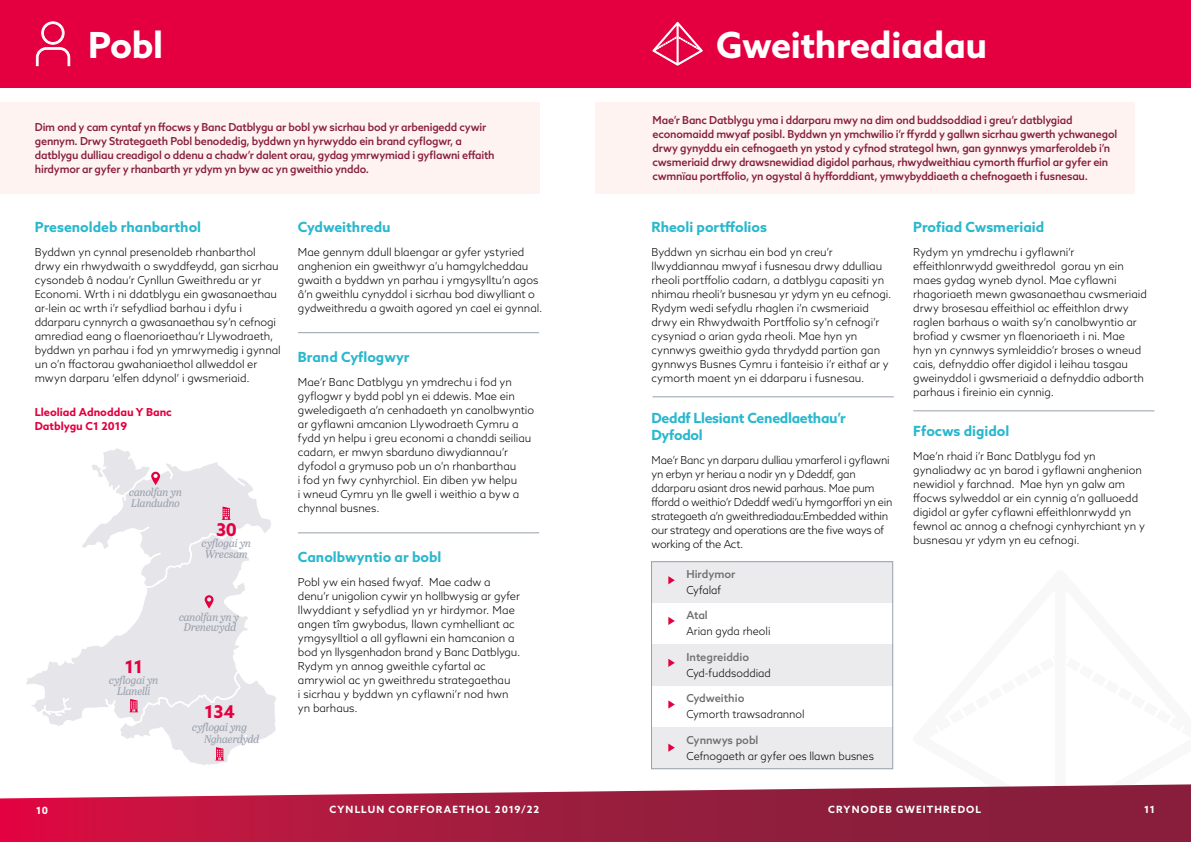
<style>
.page{position:relative;width:1191px;height:842px;background:#fff}
.page>*{position:absolute;margin:0;border:0;box-sizing:border-box;transform-origin:0 0}
.t1{font:700 36px "Azo Sans";letter-spacing:-.01em;color:#fff}
.t2{font:700 17.6px "Azo Sans";letter-spacing:-.01em;color:#e40040}
.t3{font:700 14px "Azo Sans";color:#29b8ce}
.t4{font:700 14px/16.8px "Azo Sans";letter-spacing:-.02em;color:#29b8ce}
.t5{font:300 11px/14px "Azo Sans";letter-spacing:-.005em;color:#000}
.t6{font:500 11px/14px "Azo Sans";letter-spacing:-.02em;color:#871e3c}
.t7{font:300 11px/14px "Azo Sans";letter-spacing:-.025em;color:#000}
.t8{font:italic 11px "Abril Titling";letter-spacing:-.015em;color:#989fac}
.t9{font:500 11px "Azo Sans";color:#706f6f}
.t10{font:700 11px/13.2px "Azo Sans";color:#e40040}
.t11{font:700 10px "Azo Sans";letter-spacing:.115em;color:#fff}
</style>
<div class="page">
<svg style="left:0;top:784px;width:1191px;height:58px;background:#ac3756"></svg>
<div style="left:0;top:102px;width:539px;height:92px;background:#fef3f1"></div>
<div style="left:595px;top:102px;width:540px;height:92px;background:#fef3f1"></div>
<div style="left:0;top:0;width:1191px;height:88px;background:#e40040"></div>
<svg style="left:36px;top:21px;width:34px;height:45px"></svg>
<hr style="left:652px;top:397px;width:241px;height:1px;background:#989fac">
<hr style="left:913px;top:411px;width:241px;height:1px;background:#989fac">
<hr style="left:298px;top:332px;width:241px;height:1px;background:#989fac">
<hr style="left:298px;top:533px;width:241px;height:1px;background:#989fac">
<svg style="left:652px;top:21px;width:51px;height:45px"></svg>
<svg style="left:26px;top:587px;width:222px;height:139px"></svg>
<svg style="left:205px;top:595px;width:8px;height:14px"></svg>
<svg style="left:119px;top:672px;width:157px;height:93px"></svg>
<svg style="left:82px;top:448px;width:189px;height:139px"></svg>
<div style="left:651px;top:562px;width:241px;height:41px;background:#ebebee"></div>
<div style="left:651px;top:645px;width:241px;height:41px;background:#ebebee"></div>
<div style="left:651px;top:727px;width:241px;height:42px;background:#ebebee"></div>
<svg style="left:668px;top:576px;width:7px;height:8px"></svg>
<svg style="left:668px;top:659px;width:7px;height:8px"></svg>
<svg style="left:668px;top:617px;width:7px;height:8px"></svg>
<svg style="left:668px;top:700px;width:7px;height:9px"></svg>
<svg style="left:668px;top:743px;width:7px;height:9px"></svg>
<div style="left:651px;top:561px;width:242px;height:208px;border:1px solid #989fac"></div>
<h1 class="t1" style="left:88px;top:21px;width:77px">Pobl</h1>
<h1 class="t1" style="left:716px;top:21px;width:272px">Gweithrediadau</h1>
<p class="t6" style="left:35px;top:120px;width:461px">Dim ond y cam cyntaf yn ffocws y Banc Datblygu ar bobl yw sicrhau bod yr arbenigedd cywir gennym. Drwy Strategaeth Pobl benodedig, byddwn yn hyrwyddo ein brand cyflogwr, a datblygu dulliau creadigol o ddenu a chadw’r dalent orau, gydag ymrwymiad i gyflawni effaith hirdymor ar gyfer y rhanbarth yr ydym yn byw ac yn gweithio ynddo.</p>
<p class="t3" style="left:35px;top:217px;width:168px">Presenoldeb rhanbarthol</p>
<p class="t5" style="left:35px;top:245px;width:247px">Byddwn yn cynnal presenoldeb rhanbarthol drwy ein rhwydwaith o swyddfeydd, gan sicrhau cysondeb â nodau’r Cynllun Gweithredu ar yr Economi. Wrth i ni ddatblygu ein gwasanaethau ar-lein ac wrth i’r sefydliad barhau i dyfu i ddarparu cynnyrch a gwasanaethau sy’n cefnogi amrediad eang o flaenoriaethau’r Llywodraeth, byddwn yn parhau i fod yn ymrwymedig i gynnal un o’n ffactorau gwahaniaethol allweddol er mwyn darparu ‘elfen ddynol’ i gwsmeriaid.</p>
<p class="t10" style="left:35px;top:406px;width:139px">Lleoliad Adnoddau Y Banc<br>Datblygu C1 2019</p>
<p class="t8" style="left:129px;top:484px;width:54px">canolfan yn</p>
<p class="t8" style="left:131px;top:495px;width:50px">Llandudno</p>
<h2 class="t2" style="left:216px;top:518px;width:22px">30</h2>
<p class="t8" style="left:202px;top:535px;width:51px">cyflogai yn</p>
<p class="t8" style="left:205px;top:546px;width:44px">Wrecsam</p>
<h2 class="t2" style="left:125px;top:655px;width:20px">11</h2>
<p class="t8" style="left:109px;top:672px;width:51px">cyflogai yn</p>
<p class="t8" style="left:117px;top:683px;width:35px">Llanelli</p>
<p class="t8" style="left:179px;top:609px;width:62px">canolfan yn y</p>
<p class="t8" style="left:184px;top:619px;width:54px">Drenewydd</p>
<h2 class="t2" style="left:204px;top:700px;width:32px">134</h2>
<p class="t8" style="left:192px;top:719px;width:56px">cyflogai yng</p>
<p class="t8" style="left:204px;top:731px;width:57px">Nghaerdydd</p>
<p class="t3" style="left:298px;top:217px;width:94px">Cydweithredu</p>
<p class="t5" style="left:298px;top:245px;width:246px">Mae gennym ddull blaengar ar gyfer ystyried anghenion ein gweithwyr a’u hamgylcheddau gwaith a byddwn yn parhau i ymgysylltu’n agos â’n gweithlu cynyddol i sicrhau bod diwylliant o gydweithredu a gwaith agored yn cael ei gynnal.</p>
<p class="t3" style="left:298px;top:347px;width:113px">Brand Cyflogwyr</p>
<p class="t5" style="left:298px;top:375px;width:238px">Mae’r Banc Datblygu yn ymdrechu i fod yn gyflogwr y bydd pobl yn ei ddewis. Mae ein gweledigaeth a’n cenhadaeth yn canolbwyntio ar gyflawni amcanion Llywodraeth Cymru a fydd yn helpu i greu economi a chanddi seiliau cadarn, er mwyn sbarduno diwydiannau’r dyfodol a grymuso pob un o’n rhanbarthau<br>i fod yn fwy cynhyrchiol. Ein diben yw helpu<br>i wneud Cymru yn lle gwell i weithio a byw a chynnal busnes.</p>
<p class="t3" style="left:298px;top:548px;width:145px">Canolbwyntio ar bobl</p>
<p class="t5" style="left:298px;top:575px;width:224px">Pobl yw ein hased fwyaf. Mae cadw a denu’r unigolion cywir yn hollbwysig ar gyfer llwyddiant y sefydliad yn yr hirdymor. Mae angen tîm gwybodus, llawn cymhelliant ac ymgysylltiol a all gyflawni ein hamcanion a bod yn llysgenhadon brand y Banc Datblygu.<br>Rydym yn annog gweithle cyfartal ac amrywiol ac yn gweithredu strategaethau<br>i sicrhau y byddwn yn cyflawni’r nod hwn yn barhaus.</p>
<p class="t6" style="left:652px;top:113px;width:466px">Mae’r Banc Datblygu yma i ddarparu mwy na dim ond buddsoddiad i greu’r datblygiad economaidd mwyaf posibl. Byddwn yn ymchwilio i’r ffyrdd y gallwn sicrhau gwerth ychwanegol drwy gynyddu ein cefnogaeth yn ystod y cyfnod strategol hwn, gan gynnwys ymarferoldeb i’n cwsmeriaid drwy drawsnewidiad digidol parhaus, rhwydweithiau cymorth ffurfiol ar gyfer ein cwmnïau portffolio, yn ogystal â hyfforddiant, ymwybyddiaeth a chefnogaeth i fusnesau.</p>
<p class="t3" style="left:651px;top:217px;width:117px">Rheoli portffolios</p>
<p class="t5" style="left:651px;top:245px;width:241px">Byddwn yn sicrhau ein bod yn creu’r llwyddiannau mwyaf i fusnesau drwy ddulliau rheoli portffolio cadarn, a datblygu capasiti yn nhimau rheoli’r busnesau yr ydym yn eu cefnogi.<br>Rydym wedi sefydlu rhaglen i’n cwsmeriaid drwy ein Rhwydwaith Portffolio sy’n cefnogi’r cysyniad o arian gyda rheoli. Mae hyn yn cynnwys gweithio gyda thrydydd partïon gan gynnwys Busnes Cymru i fanteisio i’r eithaf ar y cymorth maent yn ei ddarparu i fusnesau.</p>
<p class="t4" style="left:651px;top:409px;width:196px">Deddf Llesiant Cenedlaethau’r<br>Dyfodol</p>
<p class="t7" style="left:651px;top:453px;width:242px">Mae’r Banc yn darparu dulliau ymarferol i gyflawni yn erbyn yr heriau a nodir yn y Ddeddf, gan ddarparu asiant dros newid parhaus. Mae pum ffordd o weithio’r Ddeddf wedi’u hymgorffori yn ein strategaeth a’n gweithrediadau:Embedded within our strategy and operations are the five ways of working of the Act.</p>
<p class="t3" style="left:913px;top:217px;width:132px">Profiad Cwsmeriaid</p>
<p class="t5" style="left:913px;top:245px;width:235px">Rydym yn ymdrechu i gyflawni’r effeithlonrwydd gweithredol gorau yn ein maes gydag wyneb dynol. Mae cyflawni rhagoriaeth mewn gwasanaethau cwsmeriaid drwy brosesau effeithiol ac effeithlon drwy raglen barhaus o waith sy’n canolbwyntio ar brofiad y cwsmer yn flaenoriaeth i ni. Mae<br>hyn yn cynnwys symleiddio’r broses o wneud cais, defnyddio offer digidol i leihau tasgau gweinyddol i gwsmeriaid a defnyddio adborth parhaus i fireinio ein cynnig.</p>
<p class="t3" style="left:913px;top:422px;width:98px">Ffocws digidol</p>
<p class="t5" style="left:913px;top:449px;width:233px">Mae’n rhaid i’r Banc Datblygu fod yn gynaliadwy ac yn barod i gyflawni anghenion newidiol y farchnad. Mae hyn yn galw am ffocws sylweddol ar ein cynnig a’n galluoedd digidol ar gyfer cyflawni effeithlonrwydd yn fewnol ac annog a chefnogi cynhyrchiant yn y busnesau yr ydym yn eu cefnogi.</p>
<p class="t9" style="left:686px;top:566px;width:51px">Hirdymor</p>
<p class="t5" style="left:686px;top:583px;width:36px">Cyfalaf</p>
<p class="t9" style="left:686px;top:608px;width:23px">Atal</p>
<p class="t5" style="left:686px;top:624px;width:86px">Arian gyda rheoli</p>
<p class="t9" style="left:686px;top:649px;width:64px">Integreiddio</p>
<p class="t5" style="left:686px;top:666px;width:86px">Cyd-fuddsoddiad</p>
<p class="t9" style="left:686px;top:691px;width:60px">Cydweithio</p>
<p class="t5" style="left:686px;top:707px;width:120px">Cymorth trawsadrannol</p>
<p class="t9" style="left:686px;top:733px;width:74px">Cynnwys pobl</p>
<p class="t5" style="left:686px;top:749px;width:189px">Cefnogaeth ar gyfer oes llawn busnes</p>
<p class="t11" style="left:36px;top:803px;width:14px">10</p>
<p class="t11" style="left:329px;top:803px;width:211px">CYNLLUN CORFFORAETHOL 2019/22</p>
<p class="t11" style="left:828px;top:803px;width:154px">CRYNODEB GWEITHREDOL</p>
<p class="t11" style="left:1144px;top:803px;width:12px">11</p>
</div>
